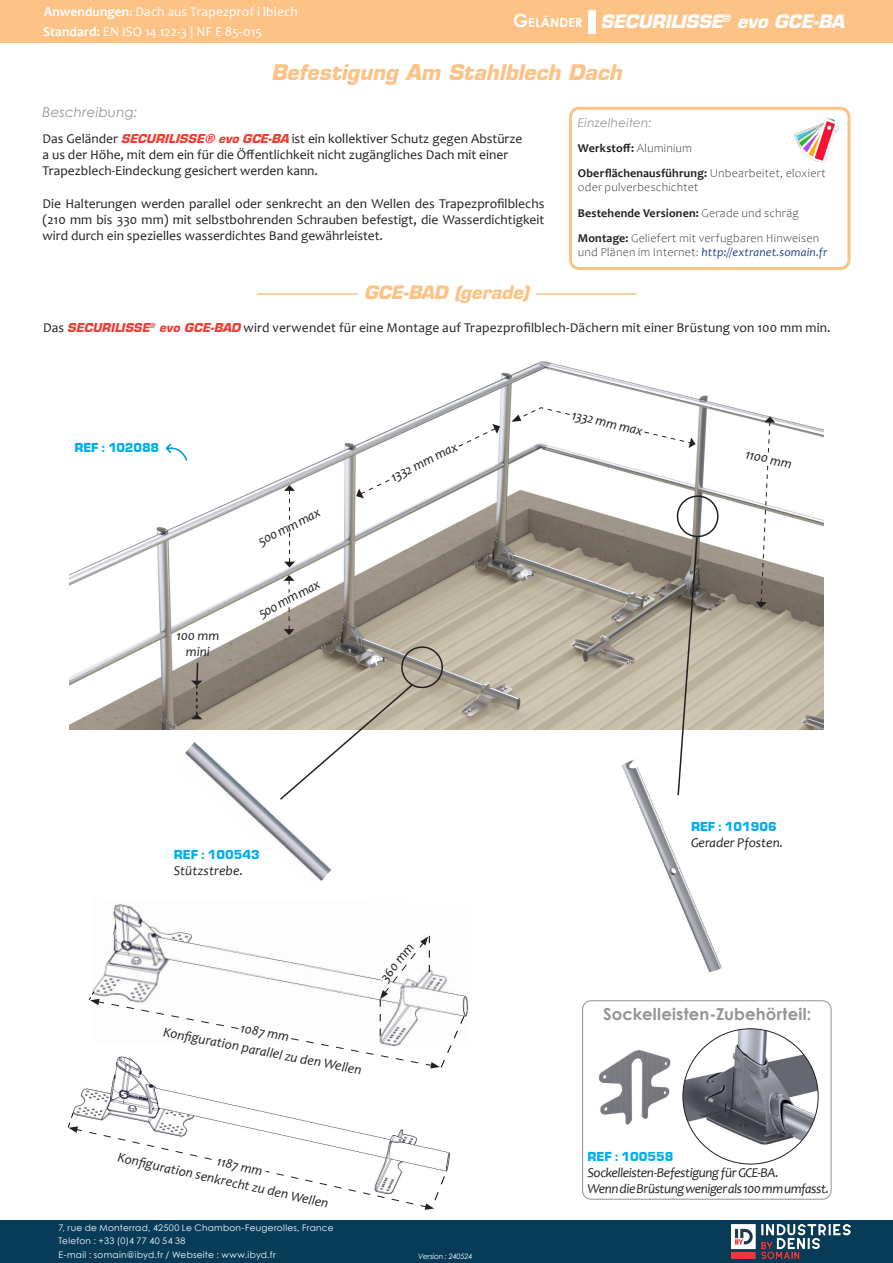
<style>
.page{position:relative;width:893px;height:1263px;background:#fff}
.page>*{position:absolute;margin:0;border:0;box-sizing:border-box;transform-origin:0 0}
.t1{font:italic 700 21px "Eurostile LT Std";letter-spacing:-.005em;color:#fcc286}
.t2{font:italic 700 18px "Eurostile LT Std";letter-spacing:-.01em;color:#fff}
.t3{font:italic 700 18px "Eurostile LT Std";color:#fcc286}
.t4{font:700 16.5px "Century Gothic";letter-spacing:.005em;color:#939598}
.t5{font:13.5px/16.2px "Candara";color:#231f20}
.t6{font:italic 13.5px "Candara";letter-spacing:-.03em;color:#231f20}
.t7{font:13.5px/19.8px "Candara";letter-spacing:.01em;color:#fff}
.t8{font:900 13.5px "Eurostile Becker";color:#00aeef}
.t9{font:italic 13.5px "Candara";color:#231f20}
.t10{font:italic 13.5px "Century Gothic";letter-spacing:.015em;color:#939598}
.t11{font:italic 13.5px "Candara";letter-spacing:.01em;color:#231f20}
.t12{font:700 12.6px "Century Gothic";letter-spacing:.01em;color:#fff}
.t13{font:300 12px/25.2px "Candara";letter-spacing:.02em;color:#231f20}
.t14{font:700 12px/25.2px "Candara";letter-spacing:.015em;color:#231f20}
.t15{font:italic 12px "Candara";letter-spacing:.015em;color:#21428a}
.t16{font:italic 12px "Century Gothic";letter-spacing:.02em;color:#939598}
.t17{font:9px/13.5px "Century Gothic";letter-spacing:.03em;color:#fff}
.t18{font:italic 7.5px "Century Gothic";letter-spacing:-.025em;color:#fff}
.s1{font-weight:700}
.s2{font-weight:700;font-size:12px}
.s3{font-size:18px}
.s4{font-family:"Eurostile";font-weight:900;font-style:italic;color:#ee3e34}
.s5{font-weight:300}
.s6{font-weight:300;font-style:normal;color:#231f20}
.s7{font-family:"Eurostile LT Std";font-weight:700;font-style:italic;font-size:12px;color:#ee3e34}
</style>
<div class="page">
<div style="left:0;top:0;width:893px;height:43px;background:#fcc286"></div>
<div style="left:588px;top:10px;width:7px;height:23px;background:#fff"></div>
<div style="left:0;top:1220px;width:893px;height:43px;background:#073c59"></div>
<img style="left:731px;top:1224px;width:119px;height:35px">
<div style="left:569px;top:107px;width:281px;height:163px;border:3px solid #fcc286;border-radius:9px"></div>
<img style="left:794px;top:118px;width:45px;height:45px">
<img style="left:113px;top:904px;width:356px;height:114px">
<img style="left:73px;top:1068px;width:377px;height:104px">
<img style="left:621px;top:759px;width:101px;height:213px">
<hr style="left:257px;top:293px;width:101px;height:2px;background:#fcc286">
<hr style="left:536px;top:293px;width:100px;height:2px;background:#fcc286">
<img style="left:69px;top:361px;width:755px;height:369px">
<svg style="left:673px;top:491px;width:49px;height:306px"></svg>
<svg style="left:278px;top:643px;width:168px;height:110px"></svg>
<svg style="left:739px;top:416px;width:59px;height:192px"></svg>
<svg style="left:254px;top:575px;width:70px;height:60px"></svg>
<svg style="left:191px;top:661px;width:12px;height:58px"></svg>
<svg style="left:254px;top:485px;width:70px;height:82px"></svg>
<svg style="left:511px;top:407px;width:185px;height:41px"></svg>
<svg style="left:356px;top:424px;width:144px;height:74px"></svg>
<img style="left:185px;top:742px;width:150px;height:139px">
<svg style="left:68px;top:1112px;width:377px;height:98px"></svg>
<svg style="left:89px;top:936px;width:375px;height:132px"></svg>
<div style="left:582px;top:1000px;width:249px;height:199px;border:1px solid #231f20;border-radius:9px"></div>
<img style="left:683px;top:1029px;width:135px;height:135px;border-radius:68px">
<img style="left:598px;top:1050px;width:73px;height:75px">
<svg style="left:165px;top:441px;width:24px;height:25px"></svg>
<p class="t7" style="left:43px;top:1px;width:256px"><span class="s1">Anwendungen</span><span class="s2">:</span> Dach aus Trapezprof i lblech<br><span class="s1">Standard:</span> EN ISO 14 122-3 | NF E 85-015</p>
<p class="t12" style="left:513px;top:13px;width:71px"><span class="s3">G</span>ELÄNDER</p>
<h2 class="t2" style="left:600px;top:10px;width:245px">SECURILISSE<sup>®</sup> evo GCE-BA</h2>
<p class="t1" style="left:271px;top:59px;width:352px">Befestigung Am Stahlblech Dach</p>
<p class="t10" style="left:43px;top:103px;width:96px">Beschreibung:</p>
<p class="t5" style="left:43px;top:130px;width:481px">Das Geländer <span class="s4">SECURILISSE® evo GCE-BA</span> ist ein kollektiver Schutz gegen Abstürze a us der Höhe, mit dem ein für die Öffentlichkeit nicht zugängliches Dach mit einer<br>Trapezblech-Eindeckung gesichert werden kann.</p>
<p class="t5" style="left:43px;top:195px;width:503px;text-align:justify">Die Halterungen werden parallel oder senkrecht an den Wellen des Trapezprofilblechs (210 mm bis 330 mm) mit selbstbohrenden Schrauben befestigt, die Wasserdichtigkeit wird durch ein spezielles wasserdichtes Band gewährleistet.</p>
<p class="t16" style="left:578px;top:114px;width:75px">Einzelheiten:</p>
<p class="t14" style="left:578px;top:135px;width:249px">Werkstoff: <span class="s5">Aluminium<br></span>Oberflächenausführung: <span class="s5">Unbearbeitet, eloxiert</span></p>
<p class="t13" style="left:578px;top:175px;width:243px">oder pulverbeschichtet<br><span class="s1">Bestehende Versionen:</span> Gerade und schräg<br><span class="s1">Montage:</span> Geliefert mit verfugbaren Hinweisen</p>
<p class="t15" style="left:578px;top:245px;width:251px"><span class="s6">und Plänen im Internet:</span> http://extranet.somain.fr</p>
<p class="t3" style="left:364px;top:281px;width:166px">GCE-BAD (gerade)</p>
<p class="t5" style="left:43px;top:320px;width:789px">Das <span class="s7">SECURILISSE</span><sup>®</sup> <span class="s7">evo GCE-BAD</span> wird verwendet für eine Montage auf Trapezprofilblech-Dächern mit einer Brüstung von 100 mm min.</p>
<p class="t8" style="left:74px;top:440px;width:86px">REF : 102088</p>
<p class="t6" style="left:176px;top:627px;width:44px">100 mm</p>
<p class="t6" style="left:186px;top:643px;width:26px">mini</p>
<p class="t6" style="left:255px;top:534px;width:69px;rotate:-27deg">500 mm max</p>
<p class="t6" style="left:256px;top:607px;width:69px;rotate:-28deg">500 mm max</p>
<p class="t6" style="left:388px;top:470px;width:74px;rotate:-26deg">1332 mm max</p>
<p class="t8" style="left:174px;top:847px;width:87px">REF : 100543</p>
<p class="t11" style="left:174px;top:862px;width:71px">Stützstrebe.</p>
<p class="t6" style="left:242px;top:1019px;width:51px;rotate:11deg">1087 mm</p>
<p class="t6" style="left:165px;top:1023px;width:203px;rotate:11deg">Konfi guration parallel zu den Wellen</p>
<p class="t6" style="left:376px;top:975px;width:47px;rotate:-52deg">360 mm</p>
<p class="t6" style="left:120px;top:1148px;width:217px;rotate:13deg">Konfi guration senkrecht zu den Wellen</p>
<p class="t6" style="left:219px;top:1153px;width:48px;rotate:13deg">1187 mm</p>
<p class="t17" style="left:58px;top:1221px;width:277px">7, rue de Monterrad, 42500 Le Chambon-Feugerolles, France<br>Telefon : +33 (0)4 77 40 54 38<br>E-mail : somain@ibyd.fr / Webseite : www.ibyd.fr</p>
<p class="t18" style="left:418px;top:1250px;width:56px">Version : 240524</p>
<p class="t6" style="left:574px;top:406px;width:74px;rotate:13deg">1332 mm max</p>
<p class="t6" style="left:748px;top:445px;width:49px;rotate:13deg">1100 mm</p>
<p class="t8" style="left:691px;top:819px;width:87px">REF : 101906</p>
<p class="t9" style="left:691px;top:834px;width:94px">Gerader Pfosten.</p>
<p class="t4" style="left:603px;top:1002px;width:210px">Sockelleisten-Zubehörteil:</p>
<p class="t8" style="left:587px;top:1149px;width:87px">REF : 100558</p>
<p class="t6" style="left:587px;top:1164px;width:193px">Sockelleisten-Befestigung für GCE-BA.</p>
<p class="t6" style="left:587px;top:1180px;width:243px">Wenn die Brüstung weniger als 100 mm umfasst.</p>
</div>
